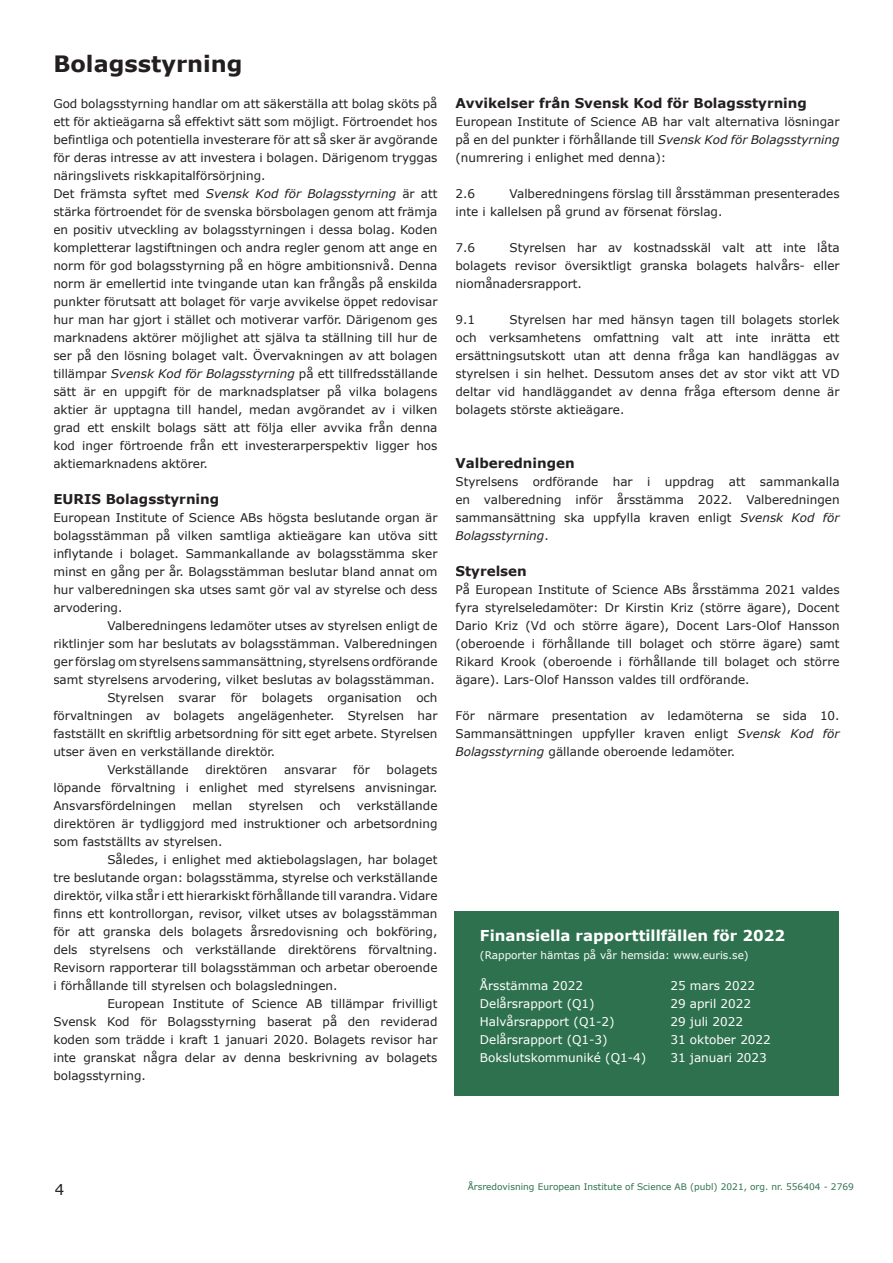
<style>
.page{position:relative;width:893px;height:1263px;background:#fff}
.page>*{position:absolute;margin:0;border:0;box-sizing:border-box;transform-origin:0 0}
.t1{font:700 22.5px "Verdana";color:#231f20}
.t2{font:700 15px "Verdana";color:#fff}
.t3{font:15px "Verdana";color:#231f20}
.t4{font:700 13.5px "Verdana";color:#231f20}
.t5{font:12px/18px "Verdana";color:#231f20;text-align:justify}
.t6{font:12px "Verdana";color:#fff}
.t7{font:10.5px "Verdana";color:#fff}
.t8{font:9px "Verdana";color:#2e714e}
.s1{font-style:italic}
</style>
<div class="page">
<div style="left:454px;top:911px;width:385px;height:184px;background:#2e714e"></div>
<h1 class="t1" style="left:53px;top:48px;width:191px">Bolagsstyrning</h1>
<p class="t5" style="left:53px;top:95px;width:386px;text-align:left">God bolagsstyrning handlar om att säkerställa att bolag sköts på ett för aktieägarna så effektivt sätt som möjligt. Förtroendet hos befintliga och potentiella investerare för att så sker är avgörande för deras intresse av att investera i bolagen. Därigenom tryggas näringslivets riskkapitalförsörjning.<br>Det främsta syftet med <span class="s1">Svensk Kod för Bolagsstyrning</span> är att stärka förtroendet för de svenska börsbolagen genom att främja en positiv utveckling av bolagsstyrningen i dessa bolag. Koden kompletterar lagstiftningen och andra regler genom att ange en norm för god bolagsstyrning på en högre ambitionsnivå. Denna norm är emellertid inte tvingande utan kan frångås på enskilda punkter förutsatt att bolaget för varje avvikelse öppet redovisar hur man har gjort i stället och motiverar varför. Därigenom ges marknadens aktörer möjlighet att själva ta ställning till hur de ser på den lösning bolaget valt. Övervakningen av att bolagen tillämpar <span class="s1">Svensk Kod för Bolagsstyrning</span> på ett tillfredsställande sätt är en uppgift för de marknadsplatser på vilka bolagens aktier är upptagna till handel, medan avgörandet av i vilken grad ett enskilt bolags sätt att följa eller avvika från denna kod inger förtroende från ett investerarperspektiv ligger hos aktiemarknadens aktörer.</p>
<p class="t4" style="left:53px;top:490px;width:167px">EURIS Bolagsstyrning</p>
<p class="t5" style="left:53px;top:509px;width:386px">European Institute of Science ABs högsta beslutande organ är</p>
<p class="t5" style="left:53px;top:527px;width:386px">bolagsstämman på vilken samtliga aktieägare kan utöva sitt</p>
<p class="t5" style="left:53px;top:545px;width:386px">inflytande i bolaget. Sammankallande av bolagsstämma sker</p>
<p class="t5" style="left:53px;top:563px;width:386px">minst en gång per år. Bolagsstämman beslutar bland annat om</p>
<p class="t5" style="left:53px;top:581px;width:386px">hur valberedningen ska utses samt gör val av styrelse och dess</p>
<p class="t5" style="left:53px;top:599px;width:71px">arvodering.</p>
<p class="t5" style="left:107px;top:617px;width:332px">Valberedningens ledamöter utses av styrelsen enligt de</p>
<p class="t5" style="left:53px;top:635px;width:386px">riktlinjer som har beslutats av bolagsstämman. Valberedningen</p>
<p class="t5" style="left:53px;top:653px;width:386px">ger förslag om styrelsens sammansättning, styrelsens ordförande</p>
<p class="t5" style="left:53px;top:671px;width:383px">samt styrelsens arvodering, vilket beslutas av bolagsstämman.</p>
<p class="t5" style="left:107px;top:689px;width:332px">Styrelsen svarar för bolagets organisation och</p>
<p class="t5" style="left:53px;top:707px;width:386px">förvaltningen av bolagets angelägenheter. Styrelsen har</p>
<p class="t5" style="left:53px;top:725px;width:386px">fastställt en skriftlig arbetsordning för sitt eget arbete. Styrelsen</p>
<p class="t5" style="left:53px;top:743px;width:223px">utser även en verkställande direktör.</p>
<p class="t5" style="left:107px;top:761px;width:83px">Verkställande</p>
<p class="t5" style="left:205px;top:761px;width:64px">direktören</p>
<p class="t5" style="left:284px;top:761px;width:54px">ansvarar</p>
<p class="t5" style="left:353px;top:761px;width:18px">för</p>
<p class="t5" style="left:53px;top:761px;width:386px;text-indent:333px">bolagets löpande förvaltning i enlighet med styrelsens anvisningar.<br>Ansvarsfördelningen</p>
<p class="t5" style="left:192px;top:797px;width:42px">mellan</p>
<p class="t5" style="left:249px;top:797px;width:56px">styrelsen</p>
<p class="t5" style="left:320px;top:797px;width:23px">och</p>
<p class="t5" style="left:357px;top:797px;width:82px">verkställande</p>
<p class="t5" style="left:53px;top:815px;width:386px">direktören är tydliggjord med instruktioner och arbetsordning</p>
<p class="t5" style="left:53px;top:833px;width:171px">som fastställts av styrelsen.</p>
<p class="t5" style="left:107px;top:851px;width:332px">Således, i enlighet med aktiebolagslagen, har bolaget</p>
<p class="t5" style="left:53px;top:869px;width:386px">tre beslutande organ: bolagsstämma, styrelse och verkställande</p>
<p class="t5" style="left:53px;top:887px;width:386px">direktör, vilka står i ett hierarkiskt förhållande till varandra. Vidare</p>
<p class="t5" style="left:53px;top:905px;width:386px">finns ett kontrollorgan, revisor, vilket utses av bolagsstämman</p>
<p class="t5" style="left:53px;top:923px;width:386px">för att granska dels bolagets årsredovisning och bokföring,</p>
<p class="t5" style="left:53px;top:941px;width:386px">dels styrelsens och verkställande direktörens förvaltning.</p>
<p class="t5" style="left:53px;top:959px;width:386px">Revisorn rapporterar till bolagsstämman och arbetar oberoende</p>
<p class="t5" style="left:53px;top:977px;width:286px">i förhållande till styrelsen och bolagsledningen.</p>
<p class="t5" style="left:107px;top:995px;width:332px">European Institute of Science AB tillämpar frivilligt</p>
<p class="t5" style="left:53px;top:1013px;width:386px">Svensk Kod för Bolagsstyrning baserat på den reviderad</p>
<p class="t5" style="left:53px;top:1031px;width:386px">koden som trädde i kraft 1 januari 2020. Bolagets revisor har</p>
<p class="t5" style="left:53px;top:1049px;width:386px">inte granskat några delar av denna beskrivning av bolagets</p>
<p class="t5" style="left:53px;top:1067px;width:94px">bolagsstyrning.</p>
<p class="t4" style="left:455px;top:94px;width:353px">Avvikelser från Svensk Kod för Bolagsstyrning</p>
<p class="t5" style="left:455px;top:113px;width:386px">European Institute of Science AB har valt alternativa lösningar på en del punkter i förhållande till <span class="s1">Svensk Kod för Bolagsstyrning </span>(numrering i enlighet med denna):</p>
<p class="t5" style="left:455px;top:185px;width:21px">2.6</p>
<p class="t5" style="left:455px;top:185px;width:386px;text-indent:54px">Valberedningens förslag till årsstämman presenterades inte i kallelsen på grund av försenat förslag.</p>
<p class="t5" style="left:455px;top:239px;width:21px">7.6</p>
<p class="t5" style="left:455px;top:239px;width:386px;text-indent:54px">Styrelsen har av kostnadsskäl valt att inte låta bolagets revisor översiktligt granska bolagets halvårs- eller niomånadersrapport.</p>
<p class="t5" style="left:455px;top:311px;width:21px">9.1</p>
<p class="t5" style="left:455px;top:311px;width:386px;text-indent:54px">Styrelsen har med hänsyn tagen till bolagets storlek och verksamhetens omfattning valt att inte inrätta ett ersättningsutskott utan att denna fråga kan handläggas av styrelsen i sin helhet. Dessutom anses det av stor vikt att VD deltar vid handläggandet av denna fråga eftersom denne är bolagets störste aktieägare.</p>
<p class="t4" style="left:455px;top:454px;width:121px">Valberedningen</p>
<p class="t5" style="left:455px;top:473px;width:386px">Styrelsens ordförande har i uppdrag att sammankalla en valberedning inför årsstämma 2022. Valberedningen sammansättning ska uppfylla kraven enligt <span class="s1">Svensk Kod för Bolagsstyrning</span>.</p>
<p class="t4" style="left:455px;top:562px;width:73px">Styrelsen</p>
<p class="t5" style="left:455px;top:581px;width:386px">På European Institute of Science ABs årsstämma 2021 valdes fyra styrelseledamöter: Dr Kirstin Kriz (större ägare), Docent Dario Kriz (Vd och större ägare), Docent Lars-Olof Hansson (oberoende i förhållande till bolaget och större ägare) samt Rikard Krook (oberoende i förhållande till bolaget och större ägare). Lars-Olof Hansson valdes till ordförande.</p>
<p class="t5" style="left:455px;top:707px;width:386px">För närmare presentation av ledamöterna se sida 10.<br>Sammansättningen uppfyller kraven enligt <span class="s1">Svensk Kod för Bolagsstyrning</span> gällande oberoende ledamöter.</p>
<p class="t2" style="left:480px;top:924px;width:307px">Finansiella rapporttillfällen för 2022</p>
<p class="t7" style="left:480px;top:947px;width:270px">(Rapporter hämtas på vår hemsida: www.euris.se)</p>
<p class="t6" style="left:480px;top:977px;width:105px">Årsstämma 2022</p>
<p class="t6" style="left:670px;top:977px;width:86px">25 mars 2022</p>
<p class="t6" style="left:480px;top:995px;width:116px">Delårsrapport (Q1)</p>
<p class="t6" style="left:670px;top:995px;width:82px">29 april 2022</p>
<p class="t6" style="left:480px;top:1013px;width:136px">Halvårsrapport (Q1-2)</p>
<p class="t6" style="left:670px;top:1013px;width:74px">29 juli 2022</p>
<p class="t6" style="left:480px;top:1031px;width:129px">Delårsrapport (Q1-3)</p>
<p class="t6" style="left:670px;top:1031px;width:102px">31 oktober 2022</p>
<p class="t6" style="left:480px;top:1049px;width:168px">Bokslutskommuniké (Q1-4)</p>
<p class="t6" style="left:670px;top:1049px;width:98px">31 januari 2023</p>
<p class="t3" style="left:55px;top:1179px;width:11px">4</p>
<p class="t8" style="left:468px;top:1181px;width:388px">Årsredovisning European Institute of Science AB (publ) 2021, org. nr. 556404 - 2769</p>
</div>
